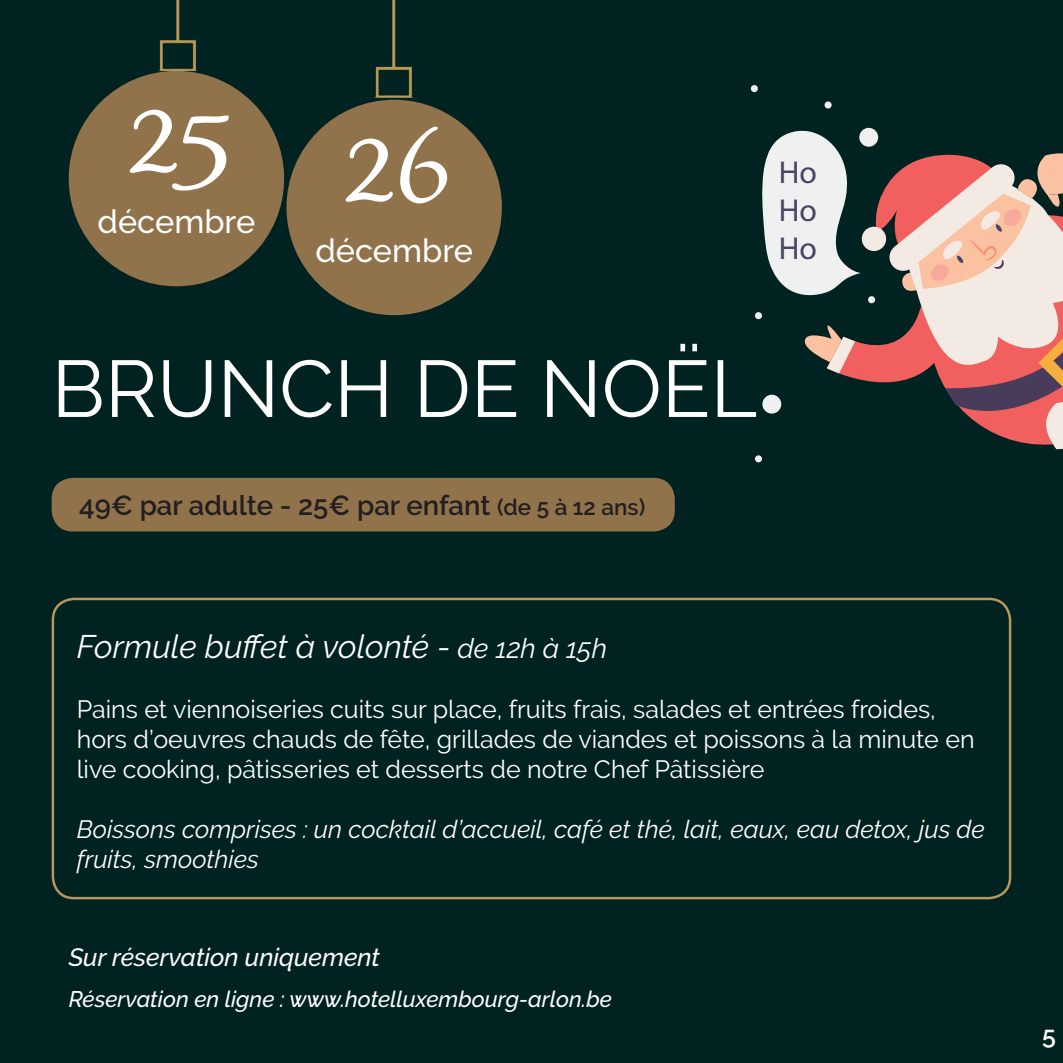
<style>
.page{position:relative;width:1063px;height:1063px;background:#002221}
.page>*{position:absolute;margin:0;border:0;box-sizing:border-box;transform-origin:0 0}
.t1{font:105px "Black Jack";color:#fff}
.t2{font:80px "Raleway";color:#fff}
.t3{font:italic 32.5px "Raleway";color:#fff}
.t4{font:500 32.5px "Raleway";color:#fff}
.t5{font:31.75px/38px "Vanilla";color:#474466;text-align:justify}
.t6{font:600 27.5px "Raleway";color:#231f20}
.t7{font:25px/30px "Raleway";color:#fff}
.t8{font:italic 25px/30px "Raleway";color:#fff}
.t9{font:italic 500 25px "Raleway";color:#fff}
.t10{font:600 25px "Raleway";color:#fff}
.t11{font:italic 500 22.5px "Raleway";color:#fff}
.s1{font-size:22.5px}
.s2{font-size:27.5px}
</style>
<div class="page">
<svg style="left:761px;top:129px;width:302px;height:320px;background:#897975"></svg>
<div style="left:859px;top:128px;width:19px;height:19px;background:#eff1f0;border-radius:50%"></div>
<div style="left:762px;top:395px;width:19px;height:19px;background:#eff1f0;border-radius:50%"></div>
<div style="left:755px;top:312px;width:7px;height:7px;background:#eff1f0;border-radius:50%"></div>
<div style="left:825px;top:101px;width:7px;height:8px;background:#eff1f0;border-radius:50%"></div>
<div style="left:751px;top:85px;width:7px;height:7px;background:#eff1f0;border-radius:50%"></div>
<div style="left:868px;top:296px;width:7px;height:7px;background:#eff1f0;border-radius:50%"></div>
<div style="left:755px;top:455px;width:7px;height:7px;background:#eff1f0;border-radius:50%"></div>
<div style="left:52px;top:478px;width:623px;height:53px;background:#90724b;border-radius:21px"></div>
<img style="left:0;top:0;width:621px;height:1006px">
<p class="t1" style="left:127px;top:74px;width:105px">25</p>
<p class="t4" style="left:98px;top:203px;width:159px">décembre</p>
<p class="t1" style="left:343px;top:103px;width:108px">26</p>
<p class="t4" style="left:315px;top:232px;width:159px">décembre</p>
<p class="t5" style="left:779px;top:153px;width:40px">Ho Ho Ho</p>
<p class="t2" style="left:52px;top:342px;width:707px">BRUNCH DE NOËL</p>
<p class="t6" style="left:79px;top:489px;width:568px">49€ par adulte - 25€ par enfant <span class="s1">(de 5 à 12 ans)</span></p>
<p class="t3" style="left:77px;top:627px;width:532px">Formule buffet à volonté - <span class="s2">de 12h à 15h</span></p>
<p class="t7" style="left:77px;top:694px;width:899px">Pains et viennoiseries cuits sur place, fruits frais, salades et entrées froides, hors d’oeuvres chauds de fête, grillades de viandes et poissons à la minute en live cooking, pâtisseries et desserts de notre Chef Pâtissière</p>
<p class="t8" style="left:77px;top:814px;width:910px">Boissons comprises : un cocktail d’accueil, café et thé, lait, eaux, eau detox, jus de fruits, smoothies</p>
<p class="t9" style="left:69px;top:943px;width:313px">Sur réservation uniquement</p>
<p class="t11" style="left:69px;top:986px;width:545px">Réservation en ligne : www.hotelluxembourg-arlon.be</p>
<p class="t10" style="left:1042px;top:1021px;width:15px">5</p>
</div>
